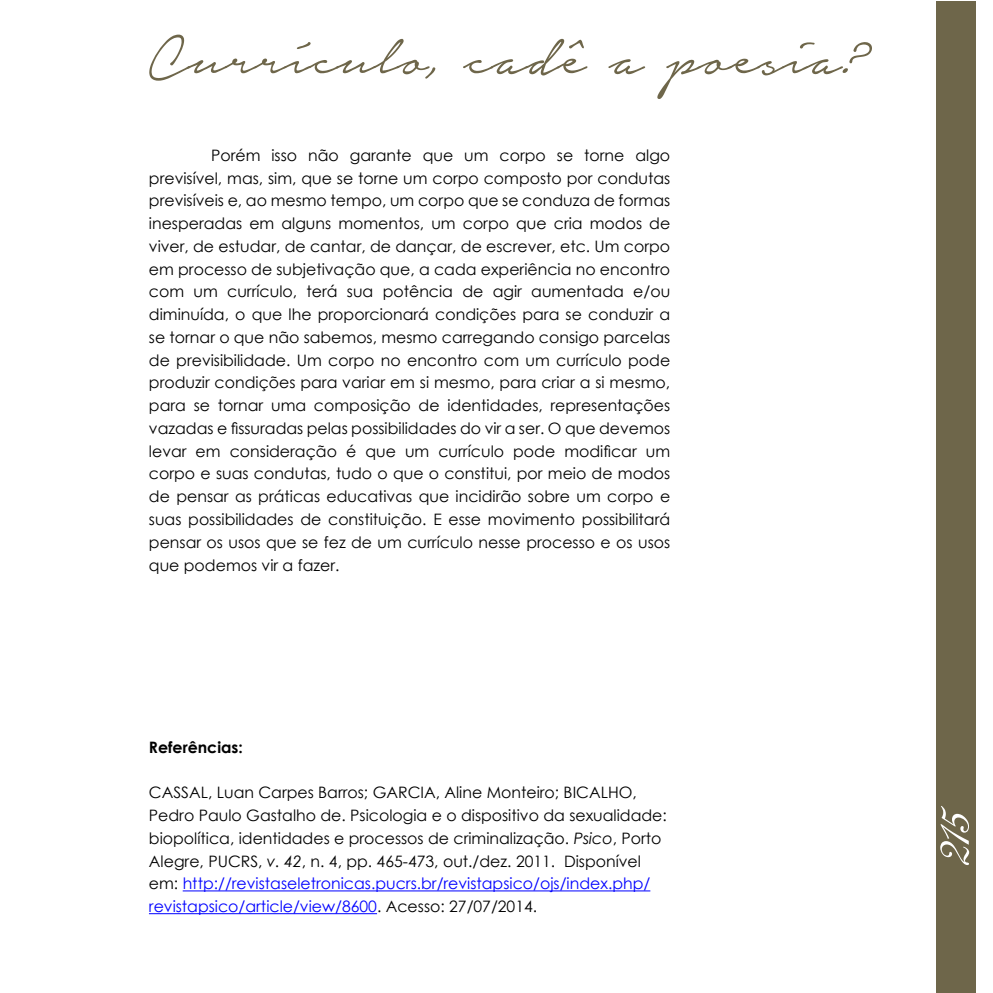
<style>
.page{position:relative;width:993px;height:993px;background:#fff}
.page>*{position:absolute;margin:0;border:0;box-sizing:border-box;transform-origin:0 0}
.t1{font:78.75px "Notera Personal Use Only";color:#6e664a}
.t2{font:63px "ARDECODE";color:#fff}
.t3{font:15.75px/22.8px "Century Gothic";color:#000;text-align:justify}
.t4{font:700 15.75px "Century Gothic";color:#000}
.s1{font-style:italic}
.s2{color:#00f}
</style>
<div class="page">
<div style="left:935px;top:1px;width:40px;height:990px;background:#6e664a"></div>
<hr style="left:183px;top:890px;width:467px;height:1px;background:#00f">
<hr style="left:149px;top:912px;width:228px;height:1px;background:#00f">
<h1 class="t1" style="left:149px;top:17px;width:713px">Currículo, cadê a poesia?</h1>
<p class="t3" style="left:149px;top:143px;width:522px;text-indent:62px">Porém isso não garante que um corpo se torne algo previsível, mas, sim, que se torne um corpo composto por condutas previsíveis e, ao mesmo tempo, um corpo que se conduza de formas inesperadas em alguns momentos, um corpo que cria modos de viver, de estudar, de cantar, de dançar, de escrever, etc. Um corpo em processo de subjetivação que, a cada experiência no encontro com um currículo, terá sua potência de agir aumentada e/ou diminuída, o que lhe proporcionará condições para se conduzir a se tornar o que não sabemos, mesmo carregando consigo parcelas de previsibilidade. Um corpo no encontro com um currículo pode produzir condições para variar em si mesmo, para criar a si mesmo, para se tornar uma composição de identidades, representações vazadas e fissuradas pelas possibilidades do vir a ser. O que devemos levar em consideração é que um currículo pode modificar um corpo e suas condutas, tudo o que o constitui, por meio de modos de pensar as práticas educativas que incidirão sobre um corpo e suas possibilidades de constituição. E esse movimento possibilitará pensar os usos que se fez de um currículo nesse processo e os usos que podemos vir a fazer.</p>
<p class="t4" style="left:149px;top:734px;width:95px">Referências:</p>
<p class="t3" style="left:149px;top:780px;width:519px;text-align:left">CASSAL, Luan Carpes Barros; GARCIA, Aline Monteiro; BICALHO, Pedro Paulo Gastalho de. Psicologia e o dispositivo da sexualidade: biopolítica, identidades e processos de criminalização. <span class="s1">Psico</span>, Porto Alegre, PUCRS, <span class="s1">v. 42</span>, n. 4, pp. 465-473, out./dez. 2011. Disponível em: <span class="s2">http://revistaseletronicas.pucrs.br/revistapsico/ojs/index.php/ revistapsico/article/view/8600</span>. Acesso: 27/07/2014.</p>
<h2 class="t2" style="left:913px;top:863px;width:60px;rotate:-90deg">215</h2>
</div>
